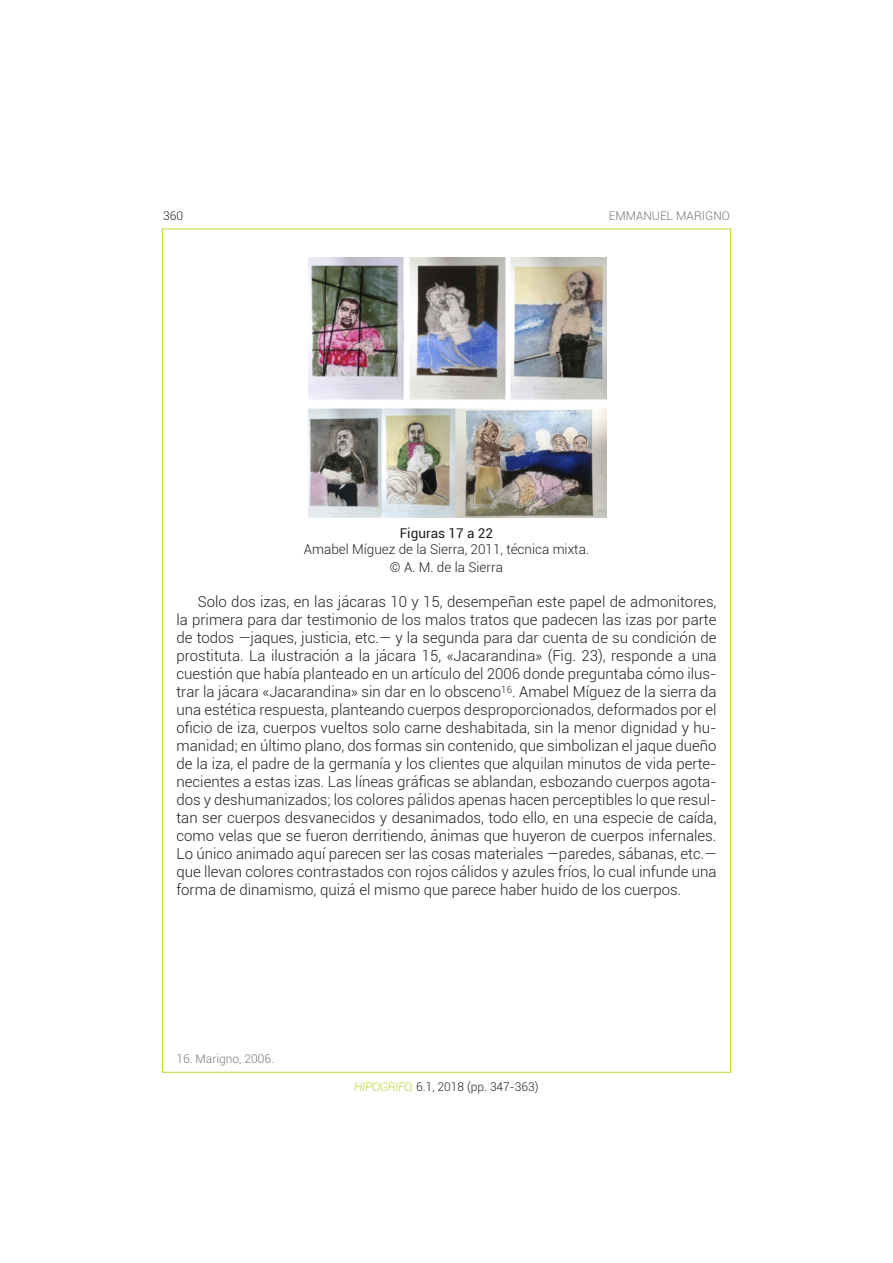
<style>
.page{position:relative;width:893px;height:1263px;background:#fff}
.page>*{position:absolute;margin:0;border:0;box-sizing:border-box;transform-origin:0 0}
.Texto_HG{font:300 15px/18px "Roboto";color:#231f20;text-align:justify}
.Pie_de_foto{font:300 13.5px/16.2px "Roboto";color:#231f20;text-align:center}
.t1{font:300 12px "Roboto";color:#231f20}
.Texto_nota_pie_HG{font:300 12px "Roboto";color:#76787b}
.s1{font-weight:400}
.s2{font-style:italic;color:#bed630}
</style>
<div class="page">
<img style="left:308px;top:258px;width:298px;height:259px">
<p class="t1" style="left:163px;top:207px;width:21px">360</p>
<p class="Texto_nota_pie_HG" style="left:609px;top:207px;width:123px">EMMANUEL MARIGNO</p>
<p class="Pie_de_foto" style="left:304px;top:525px;width:287px"><span class="s1">Figuras 17 a 22<br></span>Amabel Míguez de la Sierra, 2011, técnica mixta.</p>
<p class="Pie_de_foto" style="left:390px;top:559px;width:114px">© A. M. de la Sierra</p>
<p class="Texto_HG" style="left:176px;top:592px;width:542px;text-indent:21px">Solo dos izas, en las jácaras 10 y 15, desempeñan este papel de admonitores, la primera para dar testimonio de los malos tratos que padecen las izas por parte de todos —jaques, justicia, etc.— y la segunda para dar cuenta de su condición de prostituta. La ilustración a la jácara 15, «Jacarandina» (Fig. 23), responde a una cuestión que había planteado en un artículo del 2006 donde preguntaba cómo ilus&shy;trar la jácara «Jacarandina» sin dar en lo obsceno<sup>16</sup>. Amabel Míguez de la sierra da una estética respuesta, planteando cuerpos desproporcionados, deformados por el oficio de iza, cuerpos vueltos solo carne deshabitada, sin la menor dignidad y hu&shy;manidad; en último plano, dos formas sin contenido, que simbolizan el jaque dueño de la iza, el padre de la germanía y los clientes que alquilan minutos de vida perte&shy;necientes a estas izas. Las líneas gráficas se ablandan, esbozando cuerpos agota&shy;dos y deshumanizados; los colores pálidos apenas hacen perceptibles lo que resul&shy;tan ser cuerpos desvanecidos y desanimados, todo ello, en una especie de caída, como velas que se fueron derritiendo, ánimas que huyeron de cuerpos infernales.<br>Lo único animado aquí parecen ser las cosas materiales —paredes, sábanas, etc.— que llevan colores contrastados con rojos cálidos y azules fríos, lo cual infunde una forma de dinamismo, quizá el mismo que parece haber huido de los cuerpos.</p>
<p class="Texto_nota_pie_HG" style="left:176px;top:1050px;width:99px">16. Marigno, 2006.</p>
<p class="t1" style="left:354px;top:1078px;width:186px"><span class="s2">HIPOGRIFO,</span> 6.1, 2018 (pp. 347-363)</p>
</div>
